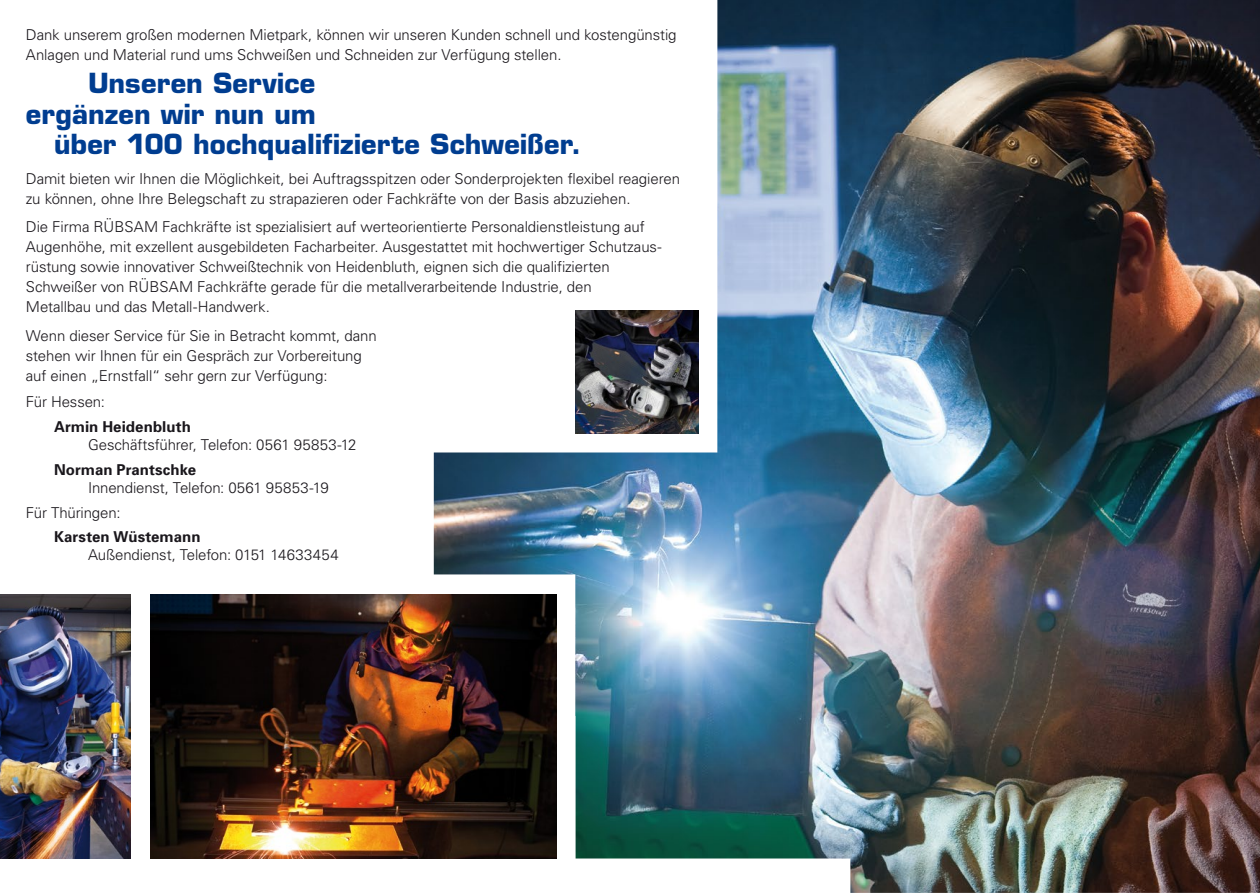
<style>
.page{position:relative;width:1260px;height:893px;background:#fff}
.page>*{position:absolute;margin:0;border:0;box-sizing:border-box;transform-origin:0 0}
.t1{font:700 27px "Eurostile";letter-spacing:.005em;color:#003d90}
.t2{font:300 15px/20px "Univers";letter-spacing:-.005em;color:#1a171c}
.t3{font:700 15px "Univers";letter-spacing:.005em;color:#1a171c}
</style>
<div class="page">
<img style="left:434px;top:0;width:826px;height:893px">
<img style="left:150px;top:594px;width:406px;height:264px">
<img style="left:0;top:594px;width:131px;height:264px">
<img style="left:576px;top:311px;width:122px;height:122px">
<p class="t2" style="left:26px;top:25px;width:652px;line-height:19.5px">Dank unserem großen modernen Mietpark, können wir unseren Kunden schnell und kostengünstig<br>Anlagen und Material rund ums Schweißen und Schneiden zur Verfügung stellen.</p>
<h1 class="t1" style="left:88px;top:67px;width:229px">Unseren Service</h1>
<h1 class="t1" style="left:26px;top:97px;width:292px">ergänzen wir nun um</h1>
<h1 class="t1" style="left:54px;top:127px;width:528px">über 100 hochqualifizierte Schweißer.</h1>
<p class="t2" style="left:26px;top:168px;width:656px">Damit bieten wir Ihnen die Möglichkeit, bei Auftragsspitzen oder Sonderprojekten flexibel reagieren zu können, ohne Ihre Belegschaft zu strapazieren oder Fachkräfte von der Basis abzuziehen.</p>
<p class="t2" style="left:26px;top:217px;width:637px">Die Firma RÜBSAM Fachkräfte ist spezialisiert auf werteorientierte Personaldienstleistung auf Augenhöhe, mit exzellent ausgebildeten Facharbeiter. Ausgestattet mit hochwertiger Schutzaus&shy;rüstung sowie innovativer Schweißtechnik von Heidenbluth, eignen sich die qualifizierten Schweißer von RÜBSAM Fachkräfte gerade für die metallverarbeitende Industrie, den<br>Metallbau und das Metall-Handwerk.</p>
<p class="t2" style="left:26px;top:325px;width:352px">Wenn dieser Service für Sie in Betracht kommt, dann stehen wir Ihnen für ein Gespräch zur Vorbereitung auf einen „Ernstfall“ sehr gern zur Verfügung:</p>
<p class="t2" style="left:26px;top:392px;width:81px">Für Hessen:</p>
<p class="t3" style="left:54px;top:417px;width:138px">Armin Heidenbluth</p>
<p class="t2" style="left:88px;top:434px;width:270px">Geschäftsführer, Telefon: 0561 95853-12</p>
<p class="t3" style="left:54px;top:460px;width:144px">Norman Prantschke</p>
<p class="t2" style="left:26px;top:475px;width:305px;line-height:24.8px;text-indent:62px">Innendienst, Telefon: 0561 95853-19<br>Für Thüringen:</p>
<p class="t3" style="left:54px;top:527px;width:148px">Karsten Wüstemann</p>
<p class="t2" style="left:88px;top:545px;width:252px">Außendienst, Telefon: 0151 14633454</p>
</div>
